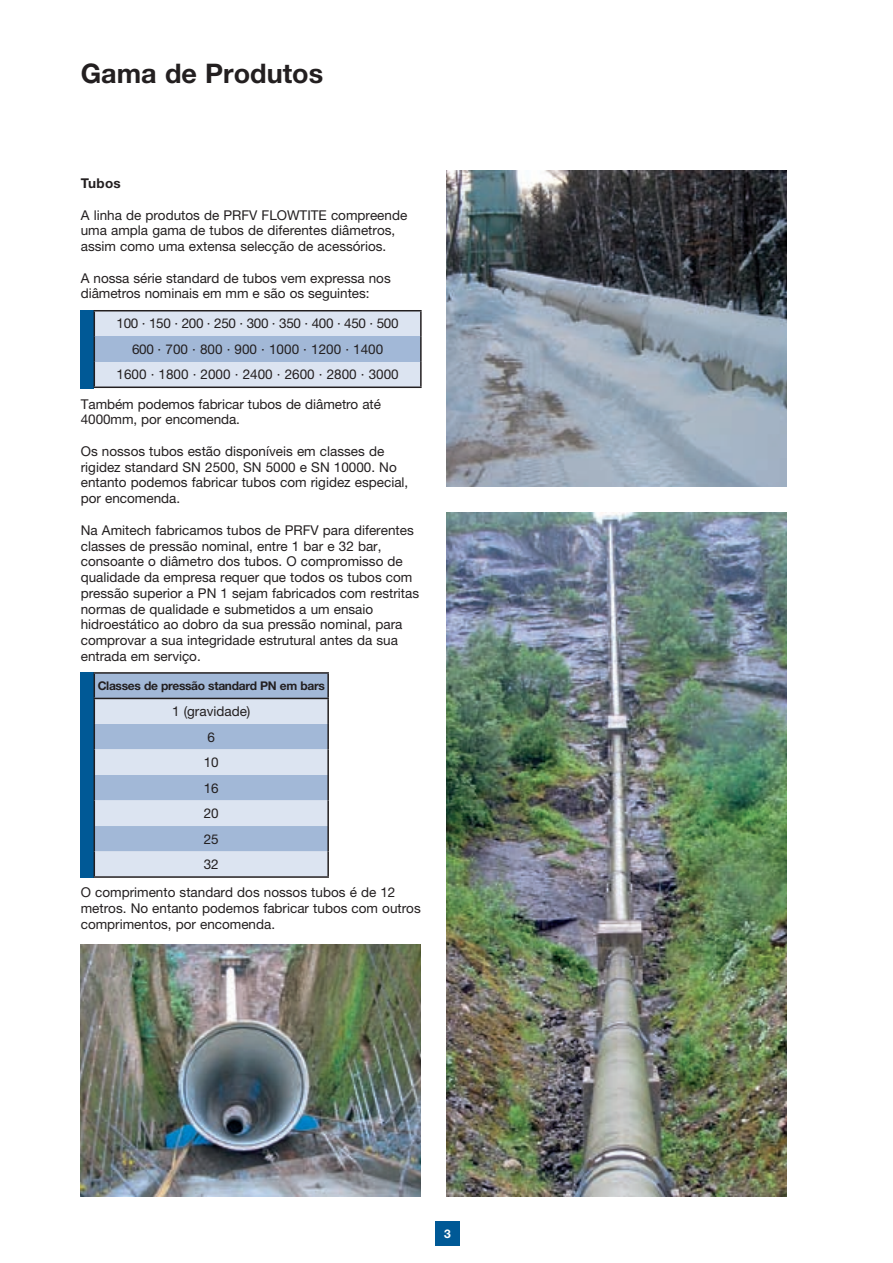
<style>
.page{position:relative;width:893px;height:1263px;background:#fff}
.page>*{position:absolute;margin:0;border:0;box-sizing:border-box;transform-origin:0 0}
.t1{font:700 27px "Helvetica Neue LT Pro";color:#231f20}
.t2{font:13.5px/15.8px "Helvetica Neue LT Pro";color:#231f20}
.t3{font:700 13.5px "Helvetica Neue LT Pro";letter-spacing:.015em;color:#231f20}
.t4{font:700 12px "Helvetica Neue LT Pro";letter-spacing:-.025em;color:#231f20}
.t5{font:700 12px "Helvetica Neue LT Pro";color:#fff}
</style>
<div class="page">
<div style="left:436px;top:1221px;width:24px;height:24px;background:#005996"></div>
<div style="left:81px;top:310px;width:13px;height:78px;background:#005996"></div>
<hr style="left:420px;top:311px;width:2px;height:25px;background:#231f20">
<hr style="left:420px;top:336px;width:2px;height:26px;background:#231f20">
<hr style="left:420px;top:362px;width:2px;height:24px;background:#231f20">
<svg style="left:94px;top:311px;width:327px;height:75px;background:#c5d1e4"></svg>
<hr style="left:94px;top:386px;width:328px;height:2px;background:#231f20">
<hr style="left:94px;top:310px;width:328px;height:1px;background:#231f20">
<img style="left:81px;top:944px;width:340px;height:252px">
<img style="left:446px;top:170px;width:341px;height:316px">
<img style="left:446px;top:512px;width:341px;height:684px">
<div style="left:81px;top:672px;width:13px;height:206px;background:#005996"></div>
<hr style="left:327px;top:699px;width:2px;height:25px;background:#231f20">
<hr style="left:327px;top:724px;width:2px;height:25px;background:#231f20">
<hr style="left:327px;top:749px;width:2px;height:26px;background:#231f20">
<hr style="left:327px;top:775px;width:2px;height:25px;background:#231f20">
<hr style="left:327px;top:800px;width:2px;height:26px;background:#231f20">
<hr style="left:327px;top:826px;width:2px;height:25px;background:#231f20">
<hr style="left:327px;top:851px;width:2px;height:25px;background:#231f20">
<hr style="left:94px;top:876px;width:235px;height:2px;background:#231f20">
<hr style="left:94px;top:672px;width:235px;height:2px;background:#231f20">
<svg style="left:94px;top:673px;width:234px;height:204px;background:#bccbe0"></svg>
<hr style="left:327px;top:674px;width:2px;height:24px;background:#231f20">
<hr style="left:94px;top:698px;width:235px;height:1px;background:#231f20">
<h1 class="t1" style="left:81px;top:57px;width:244px">Gama de Produtos</h1>
<p class="t3" style="left:81px;top:175px;width:41px">Tubos</p>
<p class="t2" style="left:81px;top:207px;width:328px">A linha de produtos de PRFV FLOWTITE compreende uma ampla gama de tubos de diferentes diâmetros, assim como uma extensa selecção de acessórios.</p>
<p class="t2" style="left:81px;top:270px;width:311px">A nossa série standard de tubos vem expressa nos diâmetros nominais em mm e são os seguintes:</p>
<p class="t2" style="left:117px;top:311px;width:284px;line-height:25.5px;text-align:center">100 · 150 · 200 · 250 · 300 · 350 · 400 · 450 · 500<br>600 · 700 · 800 · 900 · 1000 · 1200 · 1400<br>1600 · 1800 · 2000 · 2400 · 2600 · 2800 · 3000</p>
<p class="t2" style="left:81px;top:396px;width:302px">Também podemos fabricar tubos de diâmetro até<br>4000mm, por encomenda.</p>
<p class="t2" style="left:81px;top:443px;width:329px">Os nossos tubos estão disponíveis em classes de rigidez standard SN 2500, SN 5000 e SN 10000. No entanto podemos fabricar tubos com rigidez especial, por encomenda.</p>
<p class="t2" style="left:81px;top:522px;width:340px">Na Amitech fabricamos tubos de PRFV para diferentes classes de pressão nominal, entre 1 bar e 32 bar, consoante o diâmetro dos tubos. O compromisso de qualidade da empresa requer que todos os tubos com pressão superior a PN 1 sejam fabricados com restritas normas de qualidade e submetidos a um ensaio hidroestático ao dobro da sua pressão nominal, para comprovar a sua integridade estrutural antes da sua entrada em serviço.</p>
<p class="t4" style="left:98px;top:678px;width:229px">Classes de pressão standard PN em bars</p>
<p class="t2" style="left:172px;top:698px;width:80px;line-height:25.5px;text-align:center">1 (gravidade)<br>6<br>10<br>16<br>20<br>25<br>32</p>
<p class="t2" style="left:81px;top:884px;width:341px">O comprimento standard dos nossos tubos é de 12 metros. No entanto podemos fabricar tubos com outros comprimentos, por encomenda.</p>
<p class="t5" style="left:444px;top:1226px;width:8px">3</p>
</div>
